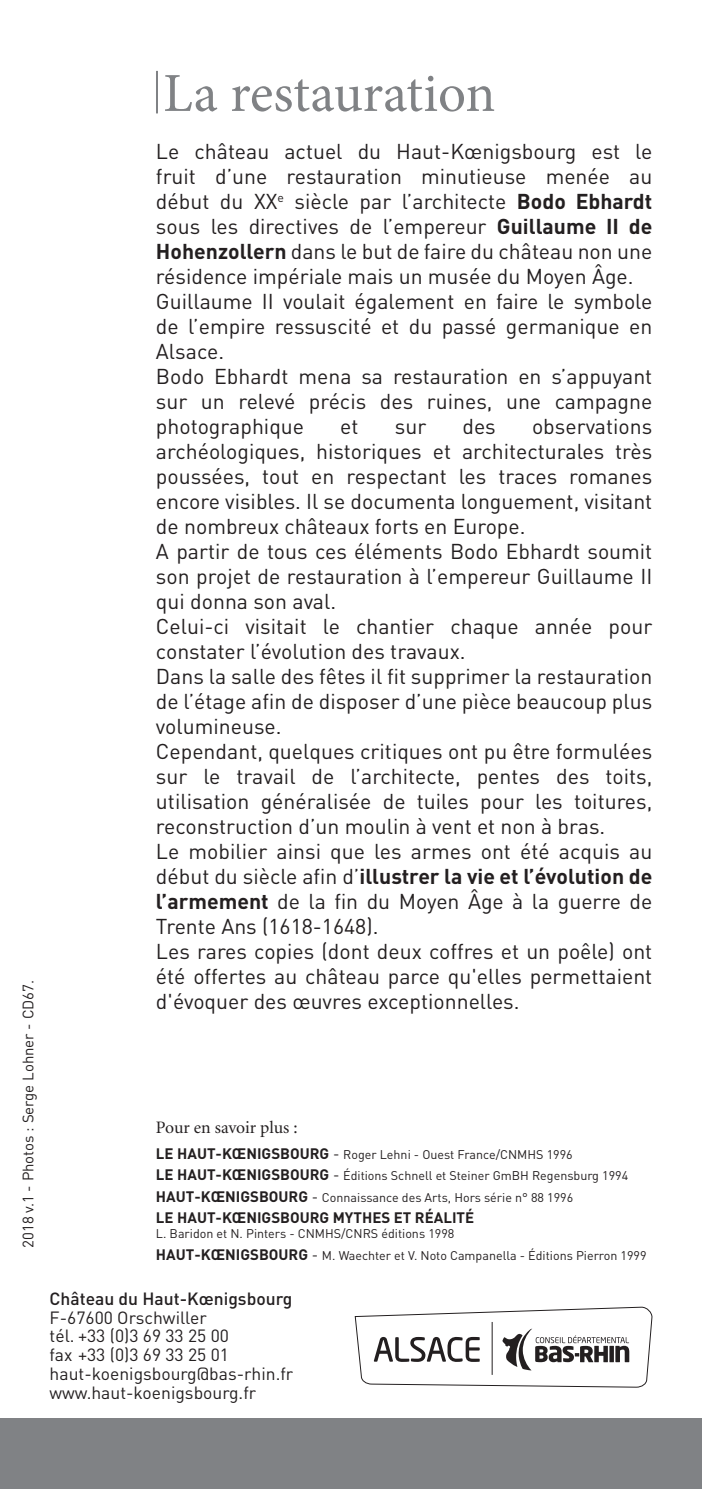
<style>
.page{position:relative;width:702px;height:1489px;background:#fff}
.page>*{position:absolute;margin:0;border:0;box-sizing:border-box;transform-origin:0 0}
.t1{font:55px "Minion Pro";color:#808285}
.t2{font:21.25px/25px "DIN";color:#231f20}
.t3{font:17.5px/18.8px "DIN";color:#231f20}
.t4{font:500 17.5px "DIN";color:#231f20}
.t5{font:17.5px "Minion";color:#231f20}
.t6{font:700 15px "DIN";color:#231f20}
.t7{font:15px "DIN";color:#231f20}
.t8{font:12.5px/21.5px "DIN";color:#231f20}
.s1{font-weight:700}
.s2{font-weight:700;font-size:15px}
.s3{font-size:15px}
</style>
<div class="page">
<div style="left:0;top:1417px;width:702px;height:71px;background:#808285"></div>
<hr style="left:156px;top:71px;width:2px;height:42px;background:#808285">
<svg style="left:354px;top:1306px;width:298px;height:80px"></svg>
<hr style="left:491px;top:1321px;width:1px;height:53px;background:#231f20">
<p class="t7" style="left:19px;top:1247px;width:269px;rotate:-90deg">2018 v.1 - Photos : Serge Lohner - CD67.</p>
<h1 class="t1" style="left:163px;top:56px;width:334px">La restauration</h1>
<p class="t2" style="left:156px;top:138px;width:498px">Le château actuel du Haut-Kœnigsbourg est le fruit d’une restauration minutieuse menée au début du XX<sup>e</sup> siècle par l’architecte <span class="s1">Bodo Ebhardt </span>sous les directives de l’empereur <span class="s1">Guillaume II de Hohenzollern</span> dans le but de faire du château non une résidence impériale mais un musée du Moyen Âge.<br>Guillaume II voulait également en faire le symbole de l’empire ressuscité et du passé germanique en Alsace.<br>Bodo Ebhardt mena sa restauration en s’appuyant sur un relevé précis des ruines, une campagne photographique</p>
<p class="t2" style="left:156px;top:413px;width:498px;text-indent:376px">observations archéologiques, historiques et architecturales très poussées, tout en respectant les traces romanes encore visibles. Il se documenta longuement, visitant de nombreux châteaux forts en Europe.<br>A partir de tous ces éléments Bodo Ebhardt soumit son projet de restauration à l’empereur Guillaume II qui donna son aval.<br>Celui-ci visitait le chantier chaque année pour constater l’évolution des travaux.<br>Dans la salle des fêtes il fit supprimer la restauration de l’étage afin de disposer d’une pièce beaucoup plus volumineuse.<br>Cependant, quelques critiques ont pu être formulées sur le travail de l’architecte, pentes des toits, utilisation généralisée de tuiles pour les toitures, reconstruction d’un moulin à vent et non à bras.<br>Le mobilier ainsi que les armes ont été acquis au début du siècle afin d’<span class="s1">illustrer la vie et l’évolution de l’armement</span> de la fin du Moyen Âge à la guerre de Trente Ans (1618-1648).<br>Les rares copies (dont deux coffres et un poêle) ont été offertes au château parce qu'elles permettaient d'évoquer des œuvres exceptionnelles.</p>
<p class="t2" style="left:340px;top:413px;width:20px">et</p>
<p class="t2" style="left:395px;top:413px;width:33px">sur</p>
<p class="t2" style="left:462px;top:413px;width:35px">des</p>
<p class="t5" style="left:156px;top:1119px;width:143px">Pour en savoir plus :</p>
<p class="t8" style="left:156px;top:1142px;width:474px"><span class="s2">LE HAUT-KŒNIGSBOURG</span> <span class="s3">-</span> Roger Lehni - Ouest France/CNMHS 1996<br><span class="s2">LE HAUT-KŒNIGSBOURG</span> <span class="s3">-</span> Éditions Schnell et Steiner GmBH Regensburg 1994<br><span class="s2">HAUT-KŒNIGSBOURG</span> <span class="s3">-</span> Connaissance des Arts, Hors série n° 88 1996</p>
<p class="t6" style="left:156px;top:1207px;width:320px">LE HAUT-KŒNIGSBOURG MYTHES ET RÉALITÉ</p>
<p class="t8" style="left:156px;top:1222px;width:492px">L. Baridon et N. Pinters - CNMHS/CNRS éditions 1998<br><span class="s2">HAUT-KŒNIGSBOURG</span> <span class="s3">-</span> M. Waechter et V. Noto Campanella - Éditions Pierron 1999</p>
<p class="t4" style="left:50px;top:1287px;width:244px">Château du Haut-Kœnigsbourg</p>
<p class="t3" style="left:50px;top:1307px;width:245px">F-67600 Orschwiller<br>tél. +33 (0)3 69 33 25 00<br>fax +33 (0)3 69 33 25 01 haut-koenigsbourg@bas-rhin.fr www.haut-koenigsbourg.fr</p>
</div>
